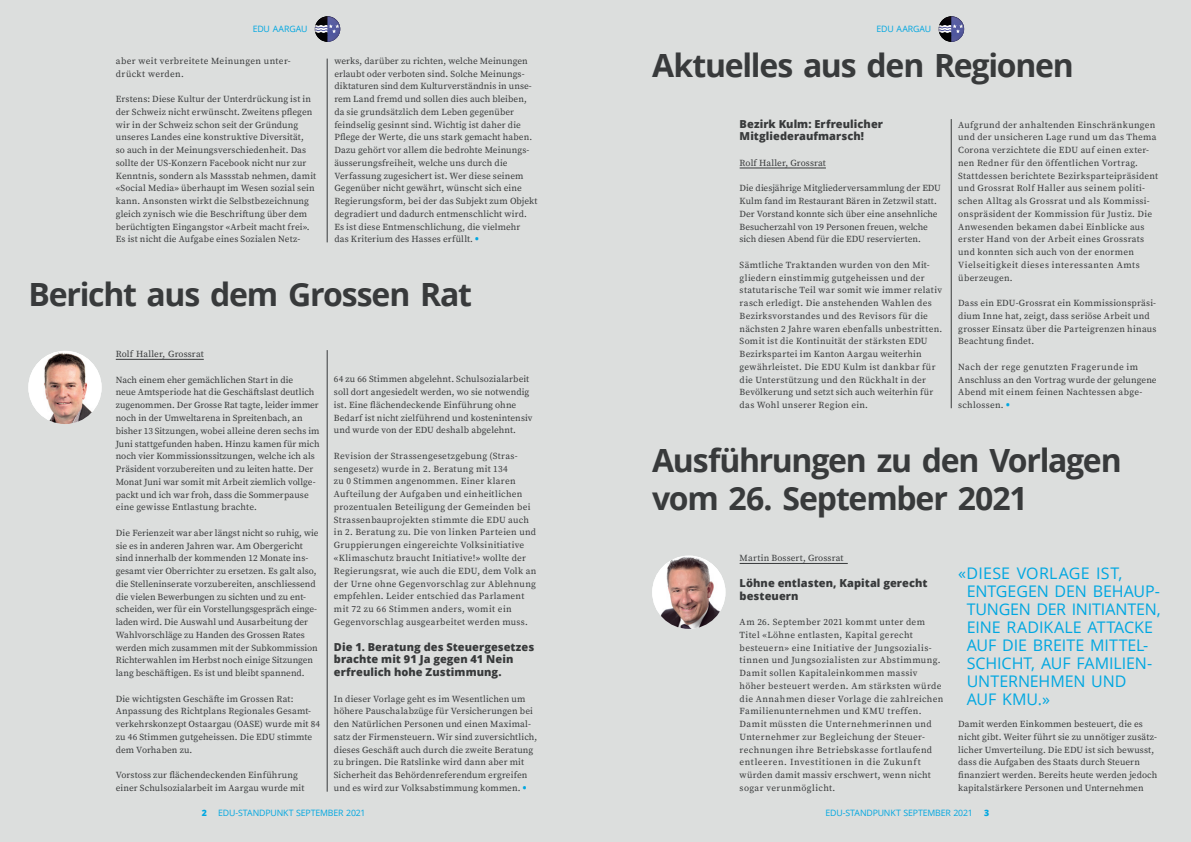
<style>
.page{position:relative;width:1191px;height:842px;background:#fff}
.page>*{position:absolute;margin:0;border:0;box-sizing:border-box;transform-origin:0 0}
.t1{font:700 32px/38.3px "Open Sans";letter-spacing:-.04em;color:#383a3b}
.t2{font:16px/18px "Open Sans";letter-spacing:-.005em;color:#00a7e1}
.t3{font:800 11px/12.8px "Open Sans";letter-spacing:.005em;color:#383a3b}
.t4{font:9.2px/12.8px "Source Serif Pro";letter-spacing:.015em;color:#383a3b}
.t5{font:9.2px/12.8px "Source Serif Pro";letter-spacing:.04em;color:#383a3b}
.t6{font:9.2px/12.8px "Source Serif Pro";letter-spacing:.035em;color:#383a3b}
.t7{font:8.8px "Open Sans";letter-spacing:-.02em;color:#00a7e1}
.t8{font:800 8.8px "Open Sans";color:#00a7e1}
.s1{font-family:"Open Sans";font-weight:800;color:#00a7e1}
</style>
<div class="page">
<div style="left:0;top:0;width:595px;height:842px;background:#dcdedd"></div>
<div style="left:595px;top:0;width:596px;height:842px;background:#dcdedd"></div>
<hr style="left:116px;top:359px;width:88px;height:1px;background:#383a3b">
<hr style="left:327px;top:59px;width:1px;height:183px;background:#383a3b">
<hr style="left:327px;top:350px;width:1px;height:442px;background:#383a3b">
<hr style="left:951px;top:119px;width:1px;height:289px;background:#383a3b">
<svg style="left:315px;top:16px;width:25px;height:26px"></svg>
<svg style="left:938px;top:16px;width:26px;height:26px"></svg>
<hr style="left:739px;top:168px;width:87px;height:1px;background:#383a3b">
<hr style="left:739px;top:563px;width:108px;height:1px;background:#383a3b">
<img style="left:28px;top:351px;width:74px;height:73px;border-radius:37px">
<img style="left:652px;top:556px;width:73px;height:73px;border-radius:37px">
<p class="t7" style="left:253px;top:23px;width:56px">EDU AARGAU</p>
<p class="t7" style="left:876px;top:23px;width:56px">EDU AARGAU</p>
<p class="t6" style="left:116px;top:55px;width:176px">aber weit verbreitete Meinungen unter&shy;drückt werden.</p>
<p class="t4" style="left:116px;top:93px;width:202px">Erstens: Diese Kultur der Unterdrückung ist in der Schweiz nicht erwünscht. Zweitens pflegen wir in der Schweiz schon seit der Gründung unseres Landes eine konstruktive Diversität,<br>so auch in der Meinungsverschiedenheit. Das sollte der US-Konzern Facebook nicht nur zur Kenntnis, sondern als Massstab nehmen, damit «Social Media» überhaupt im Wesen sozial sein kann. Ansonsten wirkt die Selbstbezeichnung gleich zynisch wie die Beschriftung über dem berüchtigten Eingangstor «Arbeit macht frei».<br>Es ist nicht die Aufgabe eines Sozialen Netz-</p>
<h1 class="t1" style="left:652px;top:45px;width:423px">Aktuelles aus den Regionen</h1>
<p class="t4" style="left:334px;top:55px;width:205px">werks, darüber zu richten, welche Meinungen erlaubt oder verboten sind. Solche Meinungs&shy;diktaturen sind dem Kulturverständnis in unse&shy;rem Land fremd und sollen dies auch bleiben, da sie grundsätzlich dem Leben gegenüber feindselig gesinnt sind. Wichtig ist daher die Pflege der Werte, die uns stark gemacht haben.<br>Dazu gehört vor allem die bedrohte Meinungs&shy;äusserungsfreiheit, welche uns durch die Verfassung zugesichert ist. Wer diese seinem Gegenüber nicht gewährt, wünscht sich eine Regierungsform, bei der das Subjekt zum Objekt degradiert und dadurch entmenschlicht wird.<br>Es ist diese Entmenschlichung, die vielmehr<br>das Kriterium des Hasses erfüllt. <span class="s1">•</span></p>
<h1 class="t1" style="left:28px;top:275px;width:445px">Bericht aus dem Grossen Rat</h1>
<p class="t3" style="left:739px;top:117px;width:145px">Bezirk Kulm: Erfreulicher<br>Mitgliederaufmarsch!</p>
<p class="t4" style="left:739px;top:157px;width:88px">Rolf Haller, Grossrat</p>
<p class="t4" style="left:739px;top:182px;width:203px">Die diesjährige Mitgliederversammlung der EDU Kulm fand im Restaurant Bären in Zetzwil statt.<br>Der Vorstand konnte sich über eine ansehnliche Besucherzahl von 19 Personen freuen, welche sich diesen Abend für die EDU reservierten.</p>
<p class="t4" style="left:739px;top:259px;width:204px">Sämtliche Traktanden wurden von den Mit&shy;gliedern einstimmig gutgeheissen und der statutarische Teil war somit wie immer relativ rasch erledigt. Die anstehenden Wahlen des Bezirksvorstandes und des Revisors für die nächsten 2 Jahre waren ebenfalls unbestritten.<br>Somit ist die Kontinuität der stärksten EDU Bezirkspartei im Kanton Aargau weiterhin gewährleistet. Die EDU Kulm ist dankbar für die Unterstützung und den Rückhalt in der Bevölkerung und setzt sich auch weiterhin für das Wohl unserer Region ein.</p>
<p class="t4" style="left:958px;top:118px;width:201px">Aufgrund der anhaltenden Einschränkungen und der unsicheren Lage rund um das Thema Corona verzichtete die EDU auf einen exter&shy;nen Redner für den öffentlichen Vortrag.<br>Stattdessen berichtete Bezirksparteipräsident und Grossrat Rolf Haller aus seinem politi&shy;schen Alltag als Grossrat und als Kommissi&shy;onspräsident der Kommission für Justiz. Die Anwesenden bekamen dabei Einblicke aus erster Hand von der Arbeit eines Grossrats und konnten sich auch von der enormen Vielseitigkeit dieses interessanten Amts überzeugen.</p>
<p class="t4" style="left:958px;top:297px;width:200px">Dass ein EDU-Grossrat ein Kommissionspräsi&shy;dium Inne hat, zeigt, dass seriöse Arbeit und grosser Einsatz über die Parteigrenzen hinaus Beachtung findet.</p>
<p class="t4" style="left:958px;top:361px;width:200px">Nach der rege genutzten Fragerunde im Anschluss an den Vortrag wurde der gelungene Abend mit einem feinen Nachtessen abge&shy;schlossen. <span class="s1">•</span></p>
<p class="t4" style="left:116px;top:348px;width:89px">Rolf Haller, Grossrat</p>
<p class="t4" style="left:116px;top:374px;width:205px">Nach einem eher gemächlichen Start in die<br>neue Amtsperiode hat die Geschäftslast deutlich zugenommen. Der Grosse Rat tagte, leider immer noch in der Umweltarena in Spreitenbach, an bisher 13 Sitzungen, wobei alleine deren sechs im Juni stattgefunden haben. Hinzu kamen für mich noch vier Kommissionssitzungen, welche ich als Präsident vorzubereiten und zu leiten hatte. Der Monat Juni war somit mit Arbeit ziemlich vollge&shy;packt und ich war froh, dass die Sommerpause eine gewisse Entlastung brachte.</p>
<p class="t4" style="left:116px;top:527px;width:204px">Die Ferienzeit war aber längst nicht so ruhig, wie sie es in anderen Jahren war. Am Obergericht sind innerhalb der kommenden 12 Monate ins&shy;gesamt vier Oberrichter zu ersetzen. Es galt also, die Stelleninserate vorzubereiten, anschliessend die vielen Bewerbungen zu sichten und zu ent&shy;scheiden, wer für ein Vorstellungsgespräch einge&shy;laden wird. Die Auswahl und Ausarbeitung der Wahlvorschläge zu Handen des Grossen Rates werden mich zusammen mit der Subkommission Richterwahlen im Herbst noch einige Sitzungen lang beschäftigen. Es ist und bleibt spannend.</p>
<p class="t4" style="left:116px;top:692px;width:206px">Die wichtigsten Geschäfte im Grossen Rat:<br>Anpassung des Richtplans Regionales Gesamt&shy;verkehrskonzept Ostaargau (OASE) wurde mit 84 zu 46 Stimmen gutgeheissen. Die EDU stimmte dem Vorhaben zu.</p>
<p class="t4" style="left:116px;top:769px;width:190px">Vorstoss zur flächendeckenden Einführung einer Schulsozialarbeit im Aargau wurde mit</p>
<p class="t4" style="left:334px;top:373px;width:200px">64 zu 66 Stimmen abgelehnt. Schulsozialarbeit soll dort angesiedelt werden, wo sie notwendig ist. Eine flächendeckende Einführung ohne Bedarf ist nicht zielführend und kostenintensiv und wurde von der EDU deshalb abgelehnt.</p>
<p class="t4" style="left:334px;top:450px;width:204px">Revision der Strassengesetzgebung (Stras&shy;sengesetz) wurde in 2. Beratung mit 134<br>zu 0 Stimmen angenommen. Einer klaren Aufteilung der Aufgaben und einheitlichen prozentualen Beteiligung der Gemeinden bei Strassenbauprojekten stimmte die EDU auch in 2. Beratung zu. Die von linken Parteien und Gruppierungen eingereichte Volksinitiative «Klimaschutz braucht Initiative!» wollte der Regierungsrat, wie auch die EDU, dem Volk an der Urne ohne Gegenvorschlag zur Ablehnung empfehlen. Leider entschied das Parlament mit 72 zu 66 Stimmen anders, womit ein Gegenvorschlag ausgearbeitet werden muss.</p>
<p class="t3" style="left:334px;top:640px;width:202px">Die 1. Beratung des Steuergesetzes brachte mit 91 Ja gegen 41 Nein erfreulich hohe Zustimmung.</p>
<p class="t4" style="left:334px;top:692px;width:205px">In dieser Vorlage geht es im Wesentlichen um höhere Pauschalabzüge für Versicherungen bei den Natürlichen Personen und einen Maximal&shy;satz der Firmensteuern. Wir sind zuversichtlich, dieses Geschäft auch durch die zweite Beratung zu bringen. Die Ratslinke wird dann aber mit Sicherheit das Behördenreferendum ergreifen und es wird zur Volksabstimmung kommen. <span class="s1">•</span></p>
<h1 class="t1" style="left:652px;top:440px;width:471px">Ausführungen zu den Vorlagen vom 26. September 2021</h1>
<p class="t4" style="left:739px;top:552px;width:105px">Martin Bossert, Grossrat</p>
<p class="t3" style="left:739px;top:576px;width:189px">Löhne entlasten, Kapital gerecht besteuern</p>
<p class="t5" style="left:739px;top:616px;width:205px">Am 26. September 2021 kommt unter dem Titel «Löhne entlasten, Kapital gerecht besteuern» eine Initiative der Jungsozialis&shy;tinnen und Jungsozialisten zur Abstimmung.<br>Damit sollen Kapitaleinkommen massiv höher besteuert werden. Am stärksten würde die Annahmen dieser Vorlage die zahlreichen Familienunternehmen und KMU treffen.<br>Damit müssten die Unternehmerinnen und Unternehmer zur Begleichung der Steuer&shy;rechnungen ihre Betriebskasse fortlaufend entleeren. Investitionen in die Zukunft würden damit massiv erschwert, wenn nicht sogar verunmöglicht.</p>
<h2 class="t2" style="left:966px;top:564px;width:195px;text-indent:-8px">«DIESE VORLAGE IST,<br>ENTGEGEN DEN BEHAUP-<br>TUNGEN DER INITIANTEN,<br>EINE RADIKALE ATTACKE<br>AUF DIE BREITE MITTEL-<br>SCHICHT, AUF FAMILIEN-<br>UNTERNEHMEN UND<br>AUF KMU.»</h2>
<p class="t4" style="left:958px;top:718px;width:201px">Damit werden Einkommen besteuert, die es nicht gibt. Weiter führt sie zu unnötiger zusätz&shy;licher Umverteilung. Die EDU ist sich bewusst, dass die Aufgaben des Staats durch Steuern finanziert werden. Bereits heute werden jedoch kapitalstärkere Personen und Unternehmen</p>
<p class="t8" style="left:202px;top:806px;width:7px">2</p>
<p class="t7" style="left:218px;top:807px;width:149px">EDU-STANDPUNKT SEPTEMBER 2021</p>
<p class="t7" style="left:825px;top:807px;width:149px">EDU-STANDPUNKT SEPTEMBER 2021</p>
<p class="t8" style="left:984px;top:806px;width:7px">3</p>
</div>
